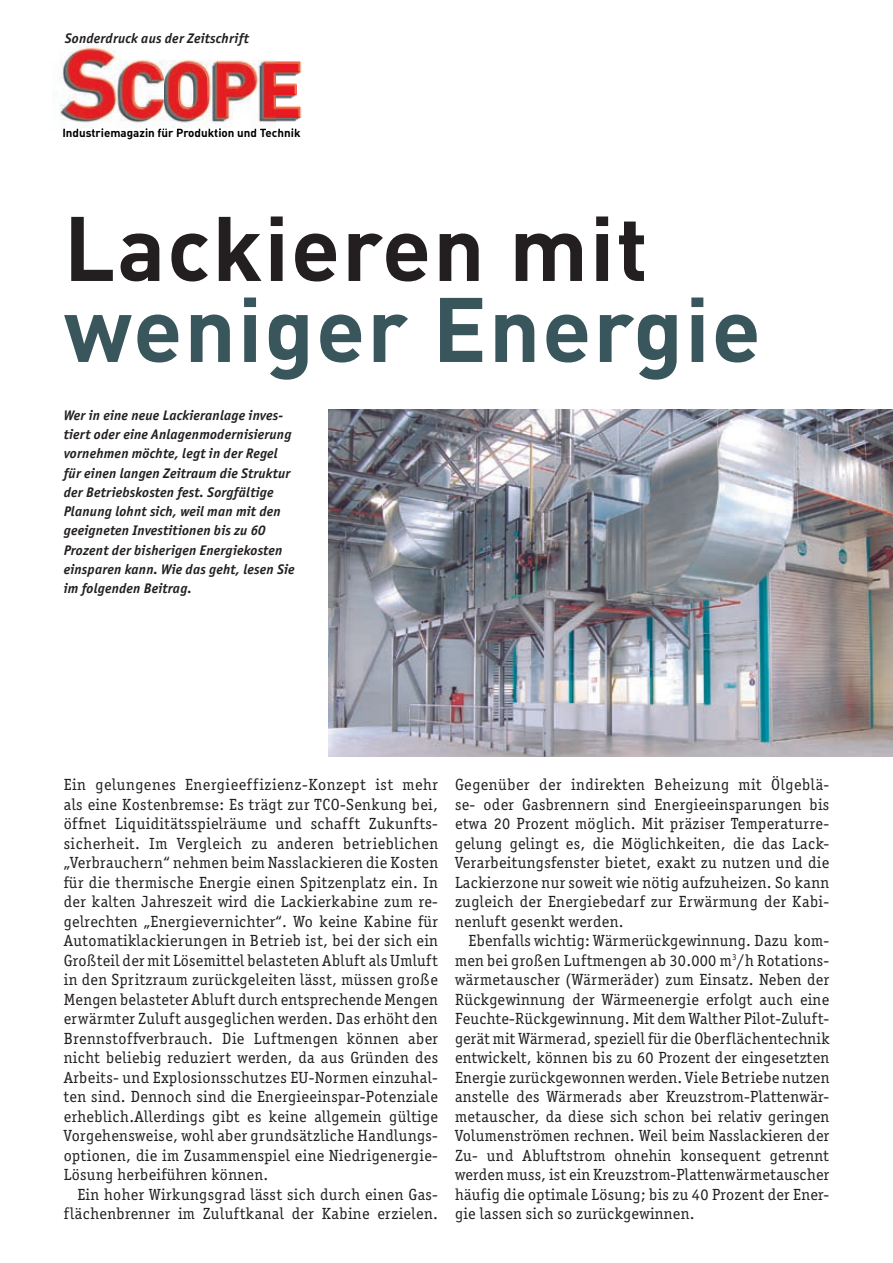
<style>
.page{position:relative;width:893px;height:1263px;background:#fff}
.page>*{position:absolute;margin:0;border:0;box-sizing:border-box;transform-origin:0 0}
.t1{font:700 90px "DIN";letter-spacing:.02em;color:#39565c}
.t2{font:700 90px "DIN";letter-spacing:.02em;color:#231f20}
.t3{font:16.2px/19.5px "ITC Officina Serif";letter-spacing:.025em;color:#231f20;text-align:justify}
.t4{font:italic 700 13.95px/19.2px "ITC Officina Sans";letter-spacing:.015em;color:#231f20}
.t5{font:11.55px "DIN Bold Alternate";color:#000}
</style>
<div class="page">
<img style="left:329px;top:410px;width:564px;height:347px">
<img style="left:52px;top:45px;width:250px;height:83px">
<img style="left:145px;top:128px;width:152px;height:2px">
<img style="left:63px;top:128px;width:41px;height:2px">
<p class="t4" style="left:65px;top:28px;width:186px">Sonderdruck aus der Zeitschrift</p>
<p class="t5" style="left:62px;top:125px;width:240px">Industriemagazin für Produktion und Technik</p>
<h1 class="t2" style="left:64px;top:190px;width:586px">Lackieren mit</h1>
<h1 class="t1" style="left:64px;top:271px;width:699px">weniger Energie</h1>
<p class="t4" style="left:64px;top:405px;width:232px">Wer in eine neue Lackieranlage inves&shy;tiert oder eine Anlagenmodernisierung vornehmen möchte, legt in der Regel für einen langen Zeitraum die Struktur der Betriebskosten fest. Sorgfältige Planung lohnt sich, weil man mit den geeigneten Investitionen bis zu 60<br>Prozent der bisherigen Energiekosten einsparen kann. Wie das geht, lesen Sie im folgenden Beitrag.</p>
<p class="t3" style="left:64px;top:775px;width:376px">Ein gelungenes Energieeffizienz-Konzept ist mehr als eine Kostenbremse: Es trägt zur TCO-Senkung bei, öffnet Liquiditätsspielräume und schafft Zukunfts&shy;sicherheit. Im Vergleich zu anderen betrieblichen „Verbrauchern“ nehmen beim Nasslackieren die Kosten für die thermische Energie einen Spitzenplatz ein. In der kalten Jahreszeit wird die Lackierkabine zum re&shy;gelrechten „Energievernichter“. Wo keine Kabine für Automatiklackierungen in Betrieb ist, bei der sich ein Großteil der mit Lösemittel belasteten Abluft als Umluft in den Spritzraum zurückgeleiten lässt, müssen große Mengen belasteter Abluft durch entsprechende Mengen erwärmter Zuluft ausgeglichen werden. Das erhöht den Brennstoffverbrauch. Die Luftmengen können aber nicht beliebig reduziert werden, da aus Gründen des Arbeits- und Explosionsschutzes EU-Normen einzuhal&shy;ten sind. Dennoch sind die Energieeinspar-Potenziale erheblich.Allerdings gibt es keine allgemein gültige Vorgehensweise, wohl aber grundsätzliche Handlungs&shy;optionen, die im Zusammenspiel eine Niedrigenergie-Lösung herbeiführen können.</p>
<p class="t3" style="left:64px;top:1184px;width:376px;text-align:right">Ein hoher Wirkungsgrad lässt sich durch einen Gas&shy;flächenbrenner im Zuluftkanal der Kabine erzielen.</p>
<p class="t3" style="left:455px;top:775px;width:376px">Gegenüber der indirekten Beheizung mit Ölgeblä&shy;se- oder Gasbrennern sind Energieeinsparungen bis etwa 20 Prozent möglich. Mit präziser Temperaturre&shy;gelung gelingt es, die Möglichkeiten, die das Lack-Verarbeitungsfenster bietet, exakt zu nutzen und die Lackierzone nur soweit wie nötig aufzuheizen. So kann zugleich der Energiebedarf zur Erwärmung der Kabi&shy;nenluft gesenkt werden.</p>
<p class="t3" style="left:455px;top:931px;width:376px;text-indent:14px">Ebenfalls wichtig: Wärmerückgewinnung. Dazu kom&shy;men bei großen Luftmengen ab 30.000 m<sup>3</sup>/h Rotations&shy;wärmetauscher (Wärmeräder) zum Einsatz. Neben der Rückgewinnung der Wärmeenergie erfolgt auch eine Feuchte-Rückgewinnung. Mit dem Walther Pilot-Zuluft&shy;gerät mit Wärmerad, speziell für die Oberflächentechnik entwickelt, können bis zu 60 Prozent der eingesetzten Energie zurückgewonnen werden. Viele Betriebe nutzen anstelle des Wärmerads aber Kreuzstrom-Plattenwär&shy;metauscher, da diese sich schon bei relativ geringen Volumenströmen rechnen. Weil beim Nasslackieren der Zu- und Abluftstrom ohnehin konsequent getrennt werden muss, ist ein Kreuzstrom-Plattenwärmetauscher häufig die optimale Lösung; bis zu 40 Prozent der Ener&shy;gie lassen sich so zurückgewinnen.</p>
</div>
